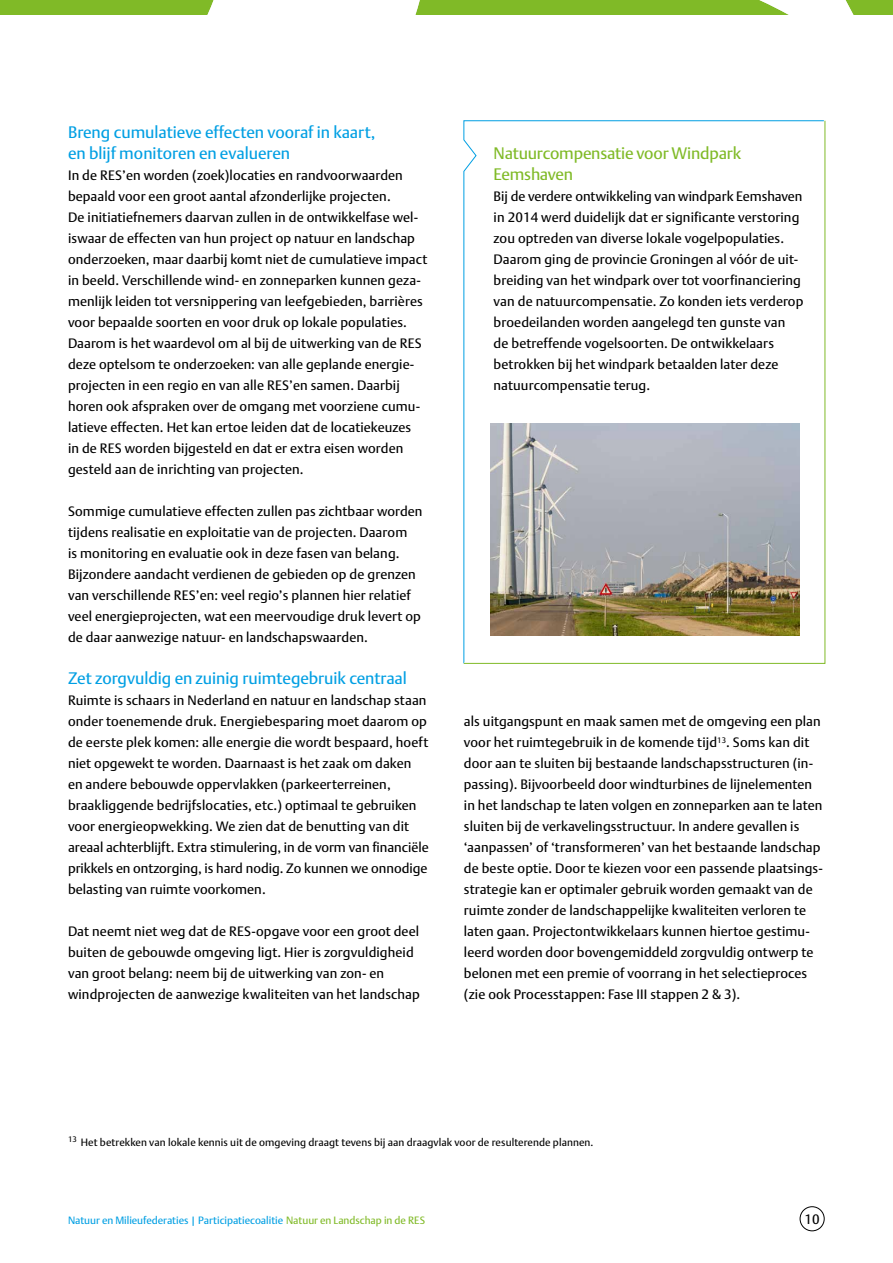
<style>
.page{position:relative;width:893px;height:1263px;background:#fff}
.page>*{position:absolute;margin:0;border:0;box-sizing:border-box;transform-origin:0 0}
.t1{font:16.5px/21px "DTL Argo T";color:#009fe3}
.t2{font:16.5px/21px "DTL Argo T";letter-spacing:-.01em;color:#80ba27}
.t3{font:13.5px/21px "DTL Argo T";letter-spacing:.01em;color:#000}
.t4{font:10.5px "DTL Argo T";letter-spacing:.01em;color:#000}
.t5{font:10.5px "DTL Argo T";color:#009fe3}
.s1{color:#80ba27}
</style>
<div class="page">
<div style="left:800px;top:1206px;width:25px;height:25px;border:1px solid #000;border-radius:50%"></div>
<svg style="left:0;top:0;width:893px;height:15px"></svg>
<svg style="left:463px;top:120px;width:363px;height:544px"></svg>
<img style="left:491px;top:424px;width:309px;height:212px">
<p class="t1" style="left:68px;top:122px;width:309px">Breng cumulatieve effecten vooraf in kaart, en blijf monitoren en evalueren</p>
<p class="t3" style="left:68px;top:165px;width:361px">In de RES’en worden (zoek)locaties en randvoorwaarden bepaald voor een groot aantal afzonderlijke projecten.<br>De initiatiefnemers daarvan zullen in de ontwikkelfase wel&shy;iswaar de effecten van hun project op natuur en landschap onderzoeken, maar daarbij komt niet de cumulatieve impact in beeld. Verschillende wind- en zonneparken kunnen geza&shy;menlijk leiden tot versnippering van leefgebieden, barrières voor bepaalde soorten en voor druk op lokale populaties.<br>Daarom is het waardevol om al bij de uitwerking van de RES deze optelsom te onderzoeken: van alle geplande energie&shy;projecten in een regio en van alle RES’en samen. Daarbij horen ook afspraken over de omgang met voorziene cumu&shy;latieve effecten. Het kan ertoe leiden dat de locatiekeuzes<br>in de RES worden bijgesteld en dat er extra eisen worden gesteld aan de inrichting van projecten.</p>
<p class="t3" style="left:68px;top:501px;width:356px">Sommige cumulatieve effecten zullen pas zichtbaar worden tijdens realisatie en exploitatie van de projecten. Daarom<br>is monitoring en evaluatie ook in deze fasen van belang.<br>Bijzondere aandacht verdienen de gebieden op de grenzen van verschillende RES’en: veel regio’s plannen hier relatief veel energieprojecten, wat een meervoudige druk levert op de daar aanwezige natuur- en landschapswaarden.</p>
<p class="t1" style="left:68px;top:668px;width:340px">Zet zorgvuldig en zuinig ruimtegebruik centraal</p>
<p class="t3" style="left:68px;top:690px;width:362px">Ruimte is schaars in Nederland en natuur en landschap staan onder toenemende druk. Energiebesparing moet daarom op de eerste plek komen: alle energie die wordt bespaard, hoeft niet opgewekt te worden. Daarnaast is het zaak om daken en andere bebouwde oppervlakken (parkeerterreinen, braakliggende bedrijfslocaties, etc.) optimaal te gebruiken voor energieopwekking. We zien dat de benutting van dit areaal achterblijft. Extra stimulering, in de vorm van financiële prikkels en ontzorging, is hard nodig. Zo kunnen we onnodige belasting van ruimte voorkomen.</p>
<p class="t3" style="left:68px;top:921px;width:353px">Dat neemt niet weg dat de RES-opgave voor een groot deel buiten de gebouwde omgeving ligt. Hier is zorgvuldigheid van groot belang: neem bij de uitwerking van zon- en windprojecten de aanwezige kwaliteiten van het landschap</p>
<p class="t2" style="left:494px;top:143px;width:249px">Natuurcompensatie voor Windpark<br>Eemshaven</p>
<p class="t3" style="left:494px;top:186px;width:311px">Bij de verdere ontwikkeling van windpark Eemshaven in 2014 werd duidelijk dat er significante verstoring zou optreden van diverse lokale vogelpopulaties.<br>Daarom ging de provincie Groningen al vóór de uit&shy;breiding van het windpark over tot voorfinanciering van de natuurcompensatie. Zo konden iets verderop broedeilanden worden aangelegd ten gunste van de betreffende vogelsoorten. De ontwikkelaars betrokken bij het windpark betaalden later deze natuurcompensatie terug.</p>
<p class="t3" style="left:464px;top:711px;width:360px">als uitgangspunt en maak samen met de omgeving een plan voor het ruimtegebruik in de komende tijd<sup>13</sup>. Soms kan dit door aan te sluiten bij bestaande landschapsstructuren (in&shy;passing). Bijvoorbeeld door windturbines de lijnelementen in het landschap te laten volgen en zonneparken aan te laten sluiten bij de verkavelingsstructuur. In andere gevallen is ‘aanpassen’ of ‘transformeren’ van het bestaande landschap de beste optie. Door te kiezen voor een passende plaatsings&shy;strategie kan er optimaler gebruik worden gemaakt van de ruimte zonder de landschappelijke kwaliteiten verloren te laten gaan. Projectontwikkelaars kunnen hiertoe gestimu&shy;leerd worden door bovengemiddeld zorgvuldig ontwerp te belonen met een premie of voorrang in het selectieproces (zie ook Processtappen: Fase III stappen 2 &amp; 3).</p>
<p class="t4" style="left:68px;top:1136px;width:527px"><sup>13</sup> Het betrekken van lokale kennis uit de omgeving draagt tevens bij aan draagvlak voor de resulterende plannen.</p>
<p class="t5" style="left:68px;top:1214px;width:359px">Natuur en Milieufederaties | Participatiecoalitie <span class="s1">Natuur en Landschap in de RES</span></p>
<p class="t3" style="left:805px;top:1208px;width:17px">10</p>
</div>
